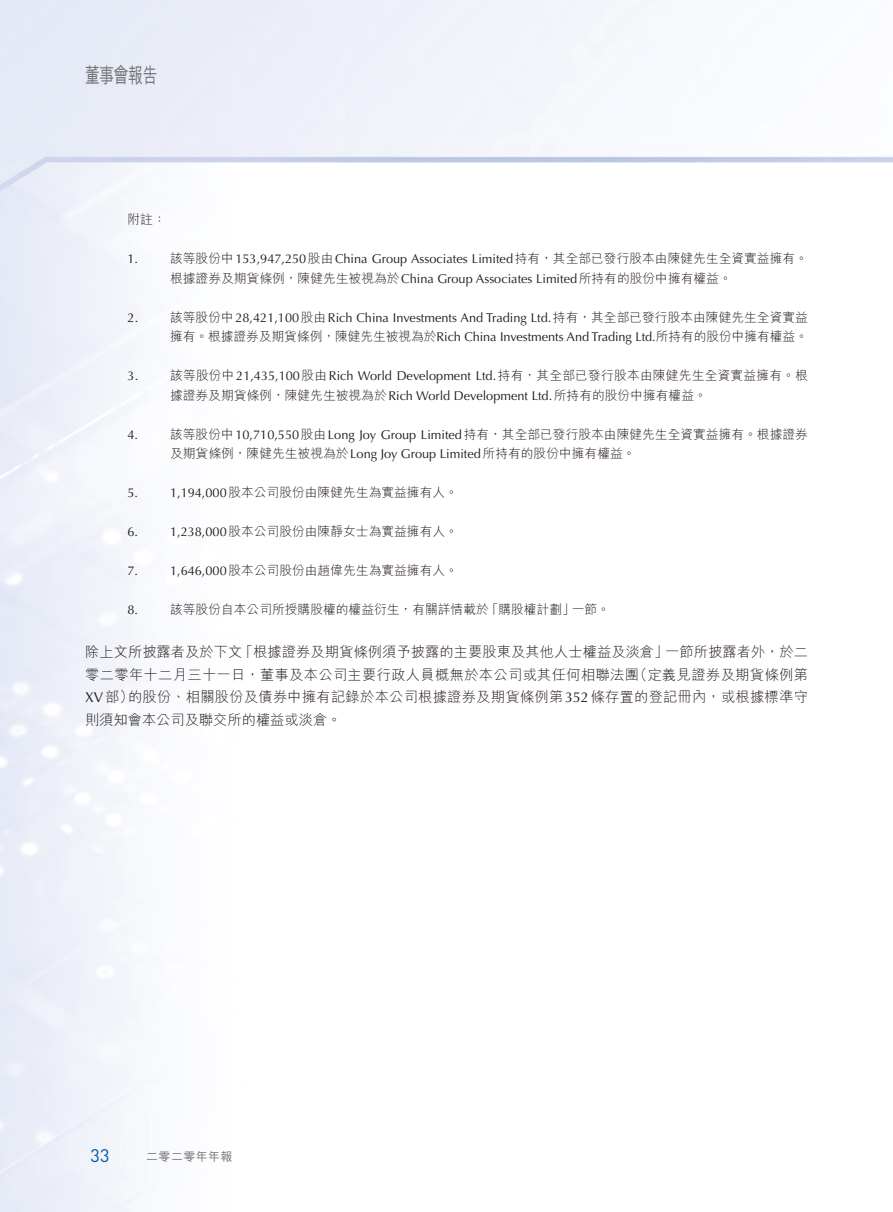
<style>
.page{position:relative;width:893px;height:1212px;background:#fff}
.page>*{position:absolute;margin:0;border:0;box-sizing:border-box;transform-origin:0 0}
.t1{font:500 21px "M Hei HK";letter-spacing:-.02em;color:#727272;scale:.7 1}
.t2{font:18px "DIN";color:#0053a5}
.t3{font:300 14.25px/22.5px "M Hei HK";letter-spacing:.02em;color:#231916}
.t4{font:300 14.25px "M Hei HK";color:#231916}
.t5{font:14.25px "Optima LT Std";color:#231916}
.t6{font:300 12.75px "M Hei HK";color:#231916}
.t7{font:12.75px "Optima LT Std";color:#231916}
.t8{font:500 12px "M Hei HK";letter-spacing:.03em;color:#727272}
.s1{font-family:"M Hei HK";font-weight:300}
.s2{font-family:"Optima LT Std";font-weight:400}
</style>
<div class="page">
<h1 class="t1" style="left:85px;top:60px;width:105px">董事會報告</h1>
<p class="t6" style="left:128px;top:213px;width:40px">附註：</p>
<p class="t7" style="left:128px;top:251px;width:12px">1.</p>
<p class="t7" style="left:128px;top:310px;width:12px">2.</p>
<p class="t7" style="left:128px;top:368px;width:12px">3.</p>
<p class="t7" style="left:128px;top:427px;width:12px">4.</p>
<p class="t7" style="left:128px;top:485px;width:12px">5.</p>
<p class="t7" style="left:128px;top:524px;width:12px">6.</p>
<p class="t7" style="left:128px;top:563px;width:12px">7.</p>
<p class="t7" style="left:128px;top:602px;width:12px">8.</p>
<p class="t7" style="left:170px;top:251px;width:639px"><span class="s1">該等股份中</span>153,947,250<span class="s1">股由</span>China Group Associates Limited<span class="s1">持有，其全部已發行股本由陳健先生全資實益擁有。</span></p>
<p class="t6" style="left:170px;top:271px;width:563px">根據證券及期貨條例，陳健先生被視為於<span class="s2">China Group Associates Limited</span>所持有的股份中擁有權益。</p>
<p class="t7" style="left:170px;top:310px;width:639px"><span class="s1">該等股份中</span>28,421,100<span class="s1">股由</span>Rich China Investments And Trading Ltd.<span class="s1">持有，其全部已發行股本由陳健先生全資實益</span></p>
<p class="t7" style="left:170px;top:329px;width:639px"><span class="s1">擁有。根據證券及期貨條例，陳健先生被視為於</span>Rich China Investments And Trading Ltd.<span class="s1">所持有的股份中擁有權益。</span></p>
<p class="t7" style="left:170px;top:368px;width:639px"><span class="s1">該等股份中</span>21,435,100<span class="s1">股由</span>Rich World Development Ltd.<span class="s1">持有，其全部已發行股本由陳健先生全資實益擁有。根</span></p>
<p class="t6" style="left:170px;top:388px;width:538px">據證券及期貨條例，陳健先生被視為於<span class="s2">Rich World Development Ltd.</span>所持有的股份中擁有權益。</p>
<p class="t6" style="left:170px;top:427px;width:639px">該等股份中<span class="s2">10,710,550</span>股由<span class="s2">Long Joy Group Limited</span>持有，其全部已發行股本由陳健先生全資實益擁有。根據證券</p>
<p class="t6" style="left:170px;top:447px;width:467px">及期貨條例，陳健先生被視為於<span class="s2">Long Joy Group Limited</span>所持有的股份中擁有權益。</p>
<p class="t6" style="left:170px;top:486px;width:289px"><span class="s2">1,194,000</span>股本公司股份由陳健先生為實益擁有人。</p>
<p class="t6" style="left:170px;top:525px;width:289px"><span class="s2">1,238,000</span>股本公司股份由陳靜女士為實益擁有人。</p>
<p class="t6" style="left:170px;top:564px;width:289px"><span class="s2">1,646,000</span>股本公司股份由趙偉先生為實益擁有人。</p>
<p class="t6" style="left:170px;top:603px;width:320px">該等股份自本公司所授購股權的權益衍生，有關詳情載於</p>
<p class="t6" style="left:486px;top:603px;width:91px">「購股權計劃」</p>
<p class="t6" style="left:572px;top:603px;width:40px">一節。</p>
<p class="t3" style="left:239px;top:641px;width:431px">「根據證券及期貨條例須予披露的主要股東及其他人士權益及淡倉」</p>
<p class="t3" style="left:85px;top:641px;width:159px">除上文所披露者及於下文</p>
<p class="t3" style="left:665px;top:641px;width:145px">一節所披露者外，於二</p>
<p class="t3" style="left:633px;top:663px;width:176px">（定義見證券及期貨條例第</p>
<p class="t3" style="left:128px;top:663px;width:681px;text-indent:-43px">零二零年十二月三十一日，董事及本公司主要行政人員概無於本公司或其任何相聯法團<br>的股份、相關股份及債券中擁有記錄於本公司根據證券及期貨條例第<span class="s2">352</span>條存置的登記冊內，或根據標準守</p>
<p class="t5" style="left:85px;top:689px;width:50px">XV<span class="s1">部）</span></p>
<p class="t4" style="left:85px;top:712px;width:258px">則須知會本公司及聯交所的權益或淡倉。</p>
<h2 class="t2" style="left:90px;top:1144px;width:21px">33</h2>
<p class="t8" style="left:146px;top:1148px;width:88px">二零二零年年報</p>
</div>
